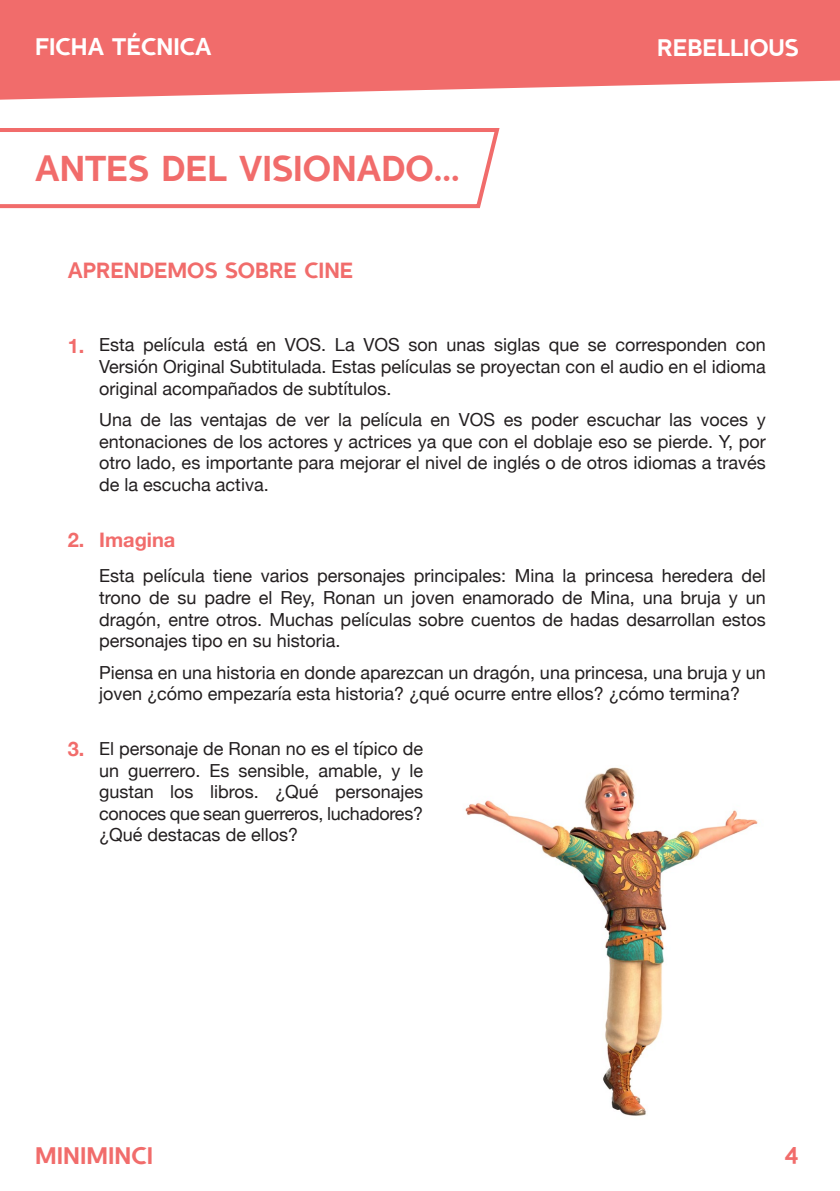
<style>
.page{position:relative;width:840px;height:1191px;background:#fff}
.page>*{position:absolute;margin:0;border:0;box-sizing:border-box;transform-origin:0 0}
.t1{font:36px "SEMINCISANS Regular";color:#f16c6b}
.t2{font:24px "SEMINCISANS Regular";color:#fff}
.t3{font:24px "SEMINCISANS Regular";color:#f16c6b}
.t4{font:22px "SEMINCISANS Regular";color:#f16c6b}
.t5{font:700 20px "Helvetica Neue";color:#f16c6b}
.t6{font:18px/21.6px "Helvetica Neue";color:#231f20;text-align:justify}
</style>
<div class="page">
<img style="left:465px;top:767px;width:293px;height:349px">
<svg style="left:0;top:0;width:839px;height:100px;background:#f27a79"></svg>
<svg style="left:0;top:128px;width:500px;height:81px"></svg>
<h2 class="t2" style="left:35px;top:32px;width:178px">FICHA TÉCNICA</h2>
<h1 class="t1" style="left:35px;top:147px;width:426px">ANTES DEL VISIONADO...</h1>
<p class="t4" style="left:68px;top:257px;width:287px">APRENDEMOS SOBRE CINE</p>
<h2 class="t2" style="left:657px;top:33px;width:143px">REBELLIOUS</h2>
<p class="t5" style="left:68px;top:330px;width:18px">1.</p>
<p class="t6" style="left:99px;top:335px;width:668px">Esta película está en VOS. La VOS son unas siglas que se corresponden con Versión Original Subtitulada. Estas películas se proyectan con el audio en el idioma original acompañados de subtítulos.</p>
<p class="t6" style="left:99px;top:410px;width:668px">Una de las ventajas de ver la película en VOS es poder escuchar las voces y entonaciones de los actores y actrices ya que con el doblaje eso se pierde. Y, por otro lado, es importante para mejorar el nivel de inglés o de otros idiomas a través de la escucha activa.</p>
<p class="t5" style="left:68px;top:524px;width:109px">2. Imagina</p>
<p class="t5" style="left:68px;top:733px;width:18px">3.</p>
<p class="t6" style="left:99px;top:566px;width:668px">Esta película tiene varios personajes principales: Mina la princesa heredera del trono de su padre el Rey, Ronan un joven enamorado de Mina, una bruja y un dragón, entre otros. Muchas películas sobre cuentos de hadas desarrollan estos personajes tipo en su historia.</p>
<p class="t6" style="left:99px;top:662px;width:668px">Piensa en una historia en donde aparezcan un dragón, una princesa, una bruja y un joven ¿cómo empezaría esta historia? ¿qué ocurre entre ellos? ¿cómo termina?</p>
<p class="t6" style="left:99px;top:739px;width:325px">El personaje de Ronan no es el típico de un guerrero. Es sensible, amable, y le gustan los libros. ¿Qué personajes conoces que sean guerreros, luchadores? ¿Qué destacas de ellos?</p>
<h2 class="t3" style="left:35px;top:1141px;width:120px">MINIMINCI</h2>
<h2 class="t3" style="left:783px;top:1141px;width:16px">4</h2>
</div>
